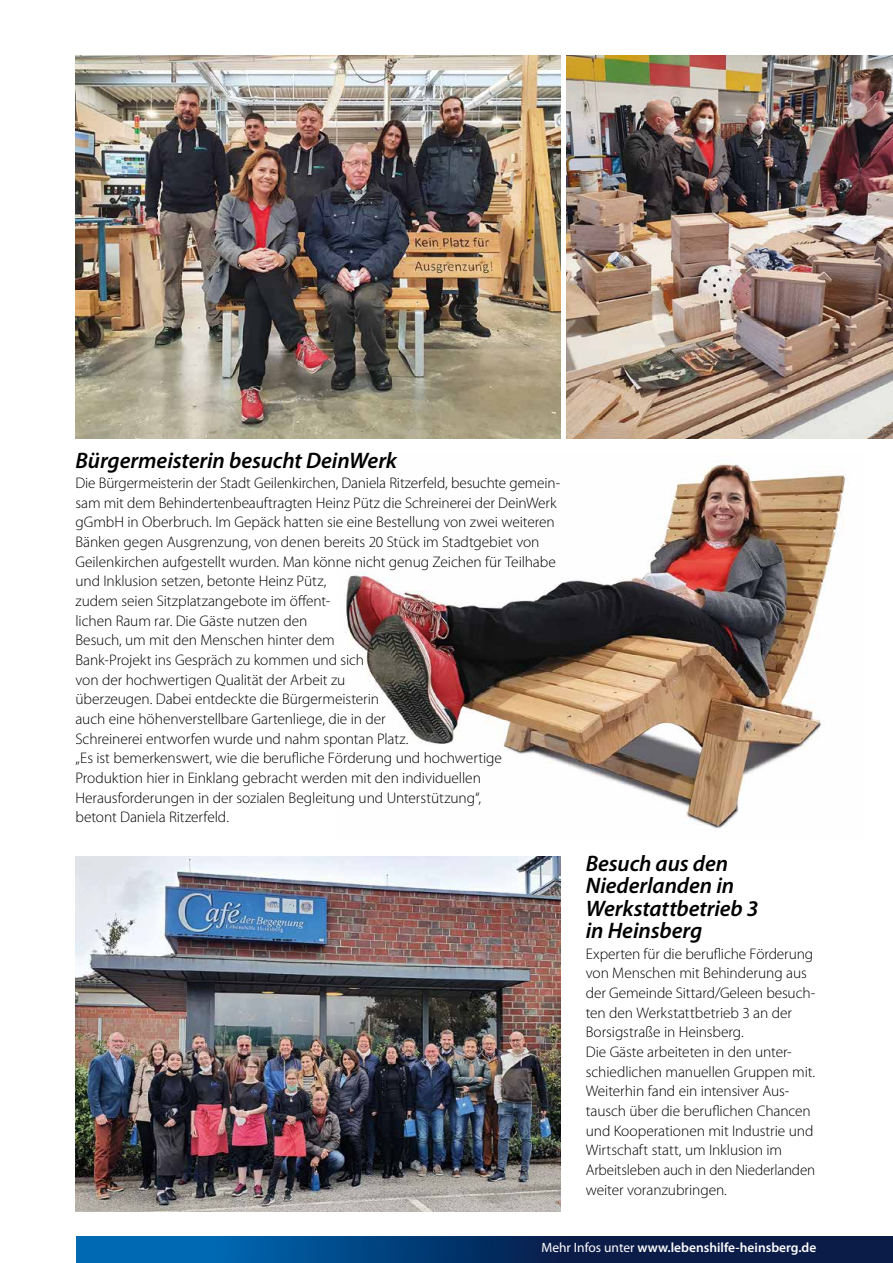
<style>
.page{position:relative;width:893px;height:1263px;background:#fff}
.page>*{position:absolute;margin:0;border:0;box-sizing:border-box;transform-origin:0 0}
.t1{font:italic 600 22.5px/22.5px "Myriad Pro";letter-spacing:-.005em;color:#000}
.t2{font:300 15.3px/19.6px "Myriad Pro";letter-spacing:-.005em;color:#000}
.t3{font:600 13.5px "Myriad Pro";color:#fff}
.s1{font-weight:400}
</style>
<div class="page">
<svg style="left:77px;top:1237px;width:816px;height:26px;background:#053871"></svg>
<img style="left:346px;top:463px;width:500px;height:366px">
<img style="left:75px;top:856px;width:485px;height:355px">
<img style="left:567px;top:55px;width:326px;height:383px">
<img style="left:75px;top:55px;width:485px;height:383px">
<h1 class="t1" style="left:75px;top:450px;width:323px">Bürgermeisterin besucht DeinWerk</h1>
<p class="t2" style="left:75px;top:473px;width:486px">Die Bürgermeisterin der Stadt Geilenkirchen, Daniela Ritzerfeld, besuchte gemein&shy;sam mit dem Behindertenbeauftragten Heinz Pütz die Schreinerei der DeinWerk gGmbH in Oberbruch. Im Gepäck hatten sie eine Bestellung von zwei weiteren Bänken gegen Ausgrenzung, von denen bereits 20 Stück im Stadtgebiet von Geilenkirchen aufgestellt wurden. Man könne nicht genug Zeichen für Teilhabe und Inklusion setzen, betonte Heinz Pütz,<br>zudem seien Sitzplatzangebote im öffent-<br>lichen Raum rar. Die Gäste nutzen den<br>Besuch, um mit den Menschen hinter dem<br>Bank-Projekt ins Gespräch zu kommen und sich<br>von der hochwertigen Qualität der Arbeit zu<br>überzeugen. Dabei entdeckte die Bürgermeisterin<br>auch eine höhenverstellbare Gartenliege, die in der<br>Schreinerei entworfen wurde und nahm spontan Platz.<br>„Es ist bemerkenswert, wie die berufliche Förderung und hochwertige Produktion hier in Einklang gebracht werden mit den individuellen Herausforderungen in der sozialen Begleitung und Unterstützung“,<br>betont Daniela Ritzerfeld.</p>
<h1 class="t1" style="left:586px;top:852px;width:174px">Besuch aus den<br>Niederlanden in<br>Werkstattbetrieb 3 in Heinsberg</h1>
<p class="t2" style="left:586px;top:944px;width:231px">Experten für die berufliche Förderung von Menschen mit Behinderung aus der Gemeinde Sittard/Geleen besuch&shy;ten den Werkstattbetrieb 3 an der Borsigstraße in Heinsberg.<br>Die Gäste arbeiteten in den unter&shy;schiedlichen manuellen Gruppen mit.<br>Weiterhin fand ein intensiver Aus&shy;tausch über die beruflichen Chancen und Kooperationen mit Industrie und Wirtschaft statt, um Inklusion im Arbeitsleben auch in den Niederlanden weiter voranzubringen.</p>
<p class="t3" style="left:541px;top:1239px;width:277px"><span class="s1">Mehr Infos unter</span> www.lebenshilfe-heinsberg.de</p>
</div>
